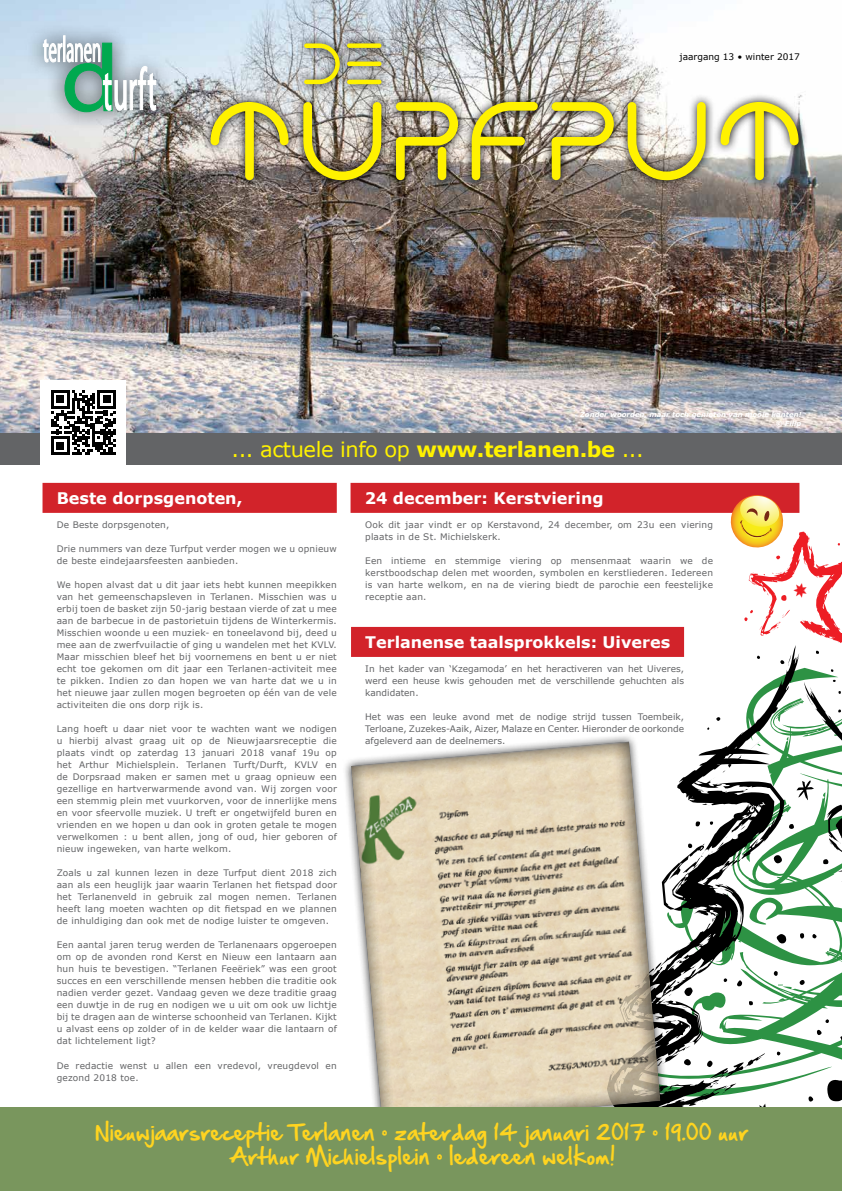
<style>
.page{position:relative;width:842px;height:1191px;background:#fff}
.page>*{position:absolute;margin:0;border:0;box-sizing:border-box;transform-origin:0 0}
.t1{font:700 107.1px "NEONCLUBMUSIC";color:#fff200}
.t2{font:700 55.8px "NEONCLUBMUSIC";color:#fff200}
.t3{font:21px "Verdana";letter-spacing:-.02em;color:#fff200}
.t4{font:20px/24px "Hand Of Sean";letter-spacing:.02em;color:#ffd420;text-align:center}
.t5{font:700 16px "Verdana";color:#fff}
.t6{font:9px/12px "Verdana";letter-spacing:.02em;color:#636466;text-align:justify}
.t7{font:9px "Verdana";color:#000}
.t8{font:italic 700 7px/9px "Verdana";color:#fff;text-align:right}
.s1{font-weight:700}
</style>
<div class="page">
<img style="left:0;top:0;width:842px;height:434px">
<div style="left:25px;top:18px;width:149px;height:113px;background:#000;opacity:.75"></div>
<div style="left:63px;top:35px;width:3px;height:27px;border:1px solid #fff"></div>
<svg style="left:42px;top:36px;width:114px;height:77px;background:#a2c4bd"></svg>
<div style="left:43px;top:483px;width:294px;height:30px;background:#d2232a"></div>
<div style="left:0;top:434px;width:842px;height:31px;background:#636466"></div>
<div style="left:41px;top:380px;width:85px;height:85px;background:#fff"></div>
<svg style="left:51px;top:390px;width:65px;height:65px"></svg>
<svg style="left:201px;top:34px;width:607px;height:155px"></svg>
<div style="left:351px;top:483px;width:448px;height:30px;background:#d2232a"></div>
<svg style="left:728px;top:495px;width:114px;height:177px"></svg>
<div style="left:343px;top:733px;width:326px;height:400px;background:#000;opacity:.75"></div>
<svg style="left:350px;top:741px;width:257px;height:366px;background:#d6cab2"></svg>
<div style="left:351px;top:627px;width:333px;height:30px;background:#d2232a"></div>
<svg style="left:607px;top:679px;width:235px;height:428px"></svg>
<div style="left:0;top:1107px;width:842px;height:84px;background:#79965d"></div>
<h2 class="t2" style="left:301px;top:29px;width:86px">DE</h2>
<p class="t7" style="left:680px;top:51px;width:122px">jaargang 13 • winter 2017</p>
<h1 class="t1" style="left:205px;top:74px;width:604px">TURFPUT</h1>
<p class="t8" style="left:580px;top:410px;width:223px">Zonder woorden, maar toch genieten van mooie kanten! © Filip</p>
<h3 class="t3" style="left:231px;top:435px;width:414px">... actuele info op <span class="s1">www.terlanen.be</span> ...</h3>
<h3 class="t5" style="left:57px;top:487px;width:187px">Beste dorpsgenoten,</h3>
<p class="t6" style="left:57px;top:519px;width:114px">De Beste dorpsgenoten,</p>
<p class="t6" style="left:57px;top:543px;width:282px">Drie nummers van deze Turfput verder mogen we u opnieuw de beste eindejaarsfeesten aanbieden.</p>
<p class="t6" style="left:57px;top:579px;width:282px">We hopen alvast dat u dit jaar iets hebt kunnen meepikken van het gemeenschapsleven in Terlanen. Misschien was u erbij toen de basket zijn 50-jarig bestaan vierde of zat u mee aan de barbecue in de pastorietuin tijdens de Winterkermis.<br>Misschien woonde u een muziek- en toneelavond bij, deed u mee aan de zwerfvuilactie of ging u wandelen met het KVLV.<br>Maar misschien bleef het bij voornemens en bent u er niet echt toe gekomen om dit jaar een Terlanen-activiteit mee te pikken. Indien zo dan hopen we van harte dat we u in het nieuwe jaar zullen mogen begroeten op één van de vele activiteiten die ons dorp rijk is.</p>
<p class="t6" style="left:57px;top:723px;width:282px">Lang hoeft u daar niet voor te wachten want we nodigen u hierbij alvast graag uit op de Nieuwjaarsreceptie die plaats vindt op zaterdag 13 januari 2018 vanaf 19u op het Arthur Michielsplein. Terlanen Turft/Durft, KVLV en de Dorpsraad maken er samen met u graag opnieuw een gezellige en hartverwarmende avond van. Wij zorgen voor een stemmig plein met vuurkorven, voor de innerlijke mens en voor sfeervolle muziek. U treft er ongetwijfeld buren en vrienden en we hopen u dan ook in groten getale te mogen verwelkomen : u bent allen, jong of oud, hier geboren of nieuw ingeweken, van harte welkom.</p>
<p class="t6" style="left:57px;top:867px;width:282px">Zoals u zal kunnen lezen in deze Turfput dient 2018 zich aan als een heuglijk jaar waarin Terlanen het fietspad door het Terlanenveld in gebruik zal mogen nemen. Terlanen heeft lang moeten wachten op dit fietspad en we plannen de inhuldiging dan ook met de nodige luister te omgeven.</p>
<p class="t6" style="left:57px;top:939px;width:282px">Een aantal jaren terug werden de Terlanenaars opgeroepen om op de avonden rond Kerst en Nieuw een lantaarn aan hun huis te bevestigen. “Terlanen Feeëriek” was een groot succes en een verschillende mensen hebben die traditie ook nadien verder gezet. Vandaag geven we deze traditie graag een duwtje in de rug en nodigen we u uit om ook uw lichtje bij te dragen aan de winterse schoonheid van Terlanen. Kijkt u alvast eens op zolder of in de kelder waar die lantaarn of dat lichtelement ligt?</p>
<p class="t6" style="left:57px;top:1059px;width:282px">De redactie wenst u allen een vredevol, vreugdevol en gezond 2018 toe.</p>
<h3 class="t5" style="left:365px;top:487px;width:240px">24 december: Kerstviering</h3>
<p class="t6" style="left:365px;top:519px;width:349px">Ook dit jaar vindt er op Kerstavond, 24 december, om 23u een viering plaats in de St. Michielskerk.</p>
<p class="t6" style="left:365px;top:555px;width:349px">Een intieme en stemmige viering op mensenmaat waarin we de kerstboodschap delen met woorden, symbolen en kerstliederen. Iedereen is van harte welkom, en na de viering biedt de parochie een feestelijke receptie aan.</p>
<h3 class="t5" style="left:365px;top:631px;width:306px">Terlanense taalsprokkels: Uiveres</h3>
<p class="t6" style="left:365px;top:663px;width:320px">In het kader van ‘Kzegamoda’ en het heractiveren van het Uiveres, werd een heuse kwis gehouden met de verschillende gehuchten als kandidaten.</p>
<p class="t6" style="left:365px;top:711px;width:320px">Het was een leuke avond met de nodige strijd tussen Toembeik, Terloane, Zuzekes-Aaik, Aizer, Malaze en Center. Hieronder de oorkonde afgeleverd aan de deelnemers.</p>
<h3 class="t4" style="left:96px;top:1120px;width:654px">Nieuwjaarsreceptie Terlanen • zaterdag 14 januari 2017 • 19.00 uur<br>Arthur Michielsplein • Iedereen welkom!</h3>
</div>
